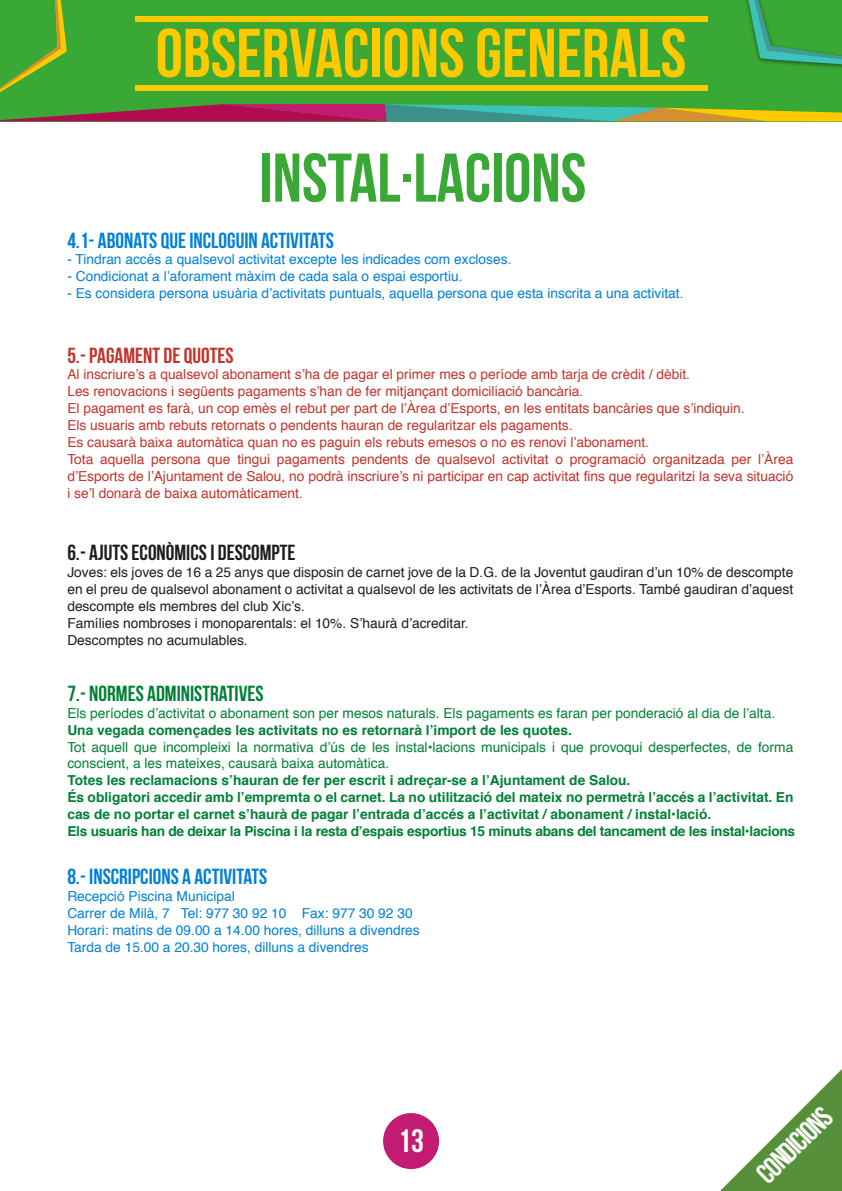
<style>
.page{position:relative;width:842px;height:1191px;background:#fff}
.page>*{position:absolute;margin:0;border:0;box-sizing:border-box;transform-origin:0 0}
.t1{font:700 68.6px "Bebas Neue";color:#ffc900}
.t2{font:700 68.6px "Bebas Neue";color:#3aa835}
.t3{font:700 32.4px "Bebas Neue";color:#fff}
.t4{font:700 28.8px "Bebas Neue";color:#fff}
.t5{font:700 21.8px "Bebas Neue";color:#0080d6}
.t6{font:700 21.8px "Bebas Neue";color:#1d1d1b}
.t7{font:700 21.8px "Bebas Neue";color:#008036}
.t8{font:700 21.8px "Bebas Neue";color:#c2332a}
.t9{font:13.8px/16.8px "Helvetica";color:#c2332a}
.t10{font:700 13.8px/16.8px "Helvetica";color:#008036}
.t11{font:13.8px/16.8px "Helvetica";color:#0080d6}
.t12{font:13.8px/16.8px "Helvetica";color:#1d1d1b}
.t13{font:13.8px/16.8px "Helvetica";color:#008036}
</style>
<div class="page">
<div style="left:383px;top:1113px;width:56px;height:56px;background:#c31b72;border-radius:50%"></div>
<svg style="left:720px;top:1069px;width:122px;height:122px"></svg>
<svg style="left:0;top:0;width:842px;height:122px;background:#52a338"></svg>
<h1 class="t1" style="left:156px;top:16px;width:532px">OBSERVACIONS GENERALS</h1>
<h1 class="t2" style="left:260px;top:140px;width:328px">INSTAL·LACIONS</h1>
<h3 class="t5" style="left:67px;top:228px;width:268px">4.1- ABONATS QUE INCLOGUIN ACTIVITATS</h3>
<p class="t11" style="left:67px;top:252px;width:446px">- Tindran accés a qualsevol activitat excepte les indicades com excloses.</p>
<p class="t11" style="left:67px;top:268px;width:397px">- Condicionat a l’aforament màxim de cada sala o espai esportiu.</p>
<p class="t11" style="left:67px;top:285px;width:618px">- Es considera persona usuària d’activitats puntuals, aquella persona que esta inscrita a una activitat.</p>
<h3 class="t8" style="left:67px;top:343px;width:168px">5.- PAGAMENT DE QUOTES</h3>
<p class="t9" style="left:67px;top:366px;width:727px">Al inscriure’s a qualsevol abonament s’ha de pagar el primer mes o període amb tarja de crèdit / dèbit.<br>Les renovacions i següents pagaments s’han de fer mitjançant domiciliació bancària.<br>El pagament es farà, un cop emès el rebut per part de l’Àrea d’Esports, en les entitats bancàries que s’indiquin.<br>Els usuaris amb rebuts retornats o pendents hauran de regularitzar els pagaments.<br>Es causarà baixa automàtica quan no es paguin els rebuts emesos o no es renovi l’abonament.<br>Tota aquella persona que tingui pagaments pendents de qualsevol activitat o programació organitzada per l’Àrea d’Esports de l’Ajuntament de Salou, no podrà inscriure’s ni participar en cap activitat fins que regularitzi la seva situació i se’l donarà de baixa automàticament.</p>
<h3 class="t6" style="left:67px;top:540px;width:230px">6.- AJUTS ECONÒMICS I DESCOMPTE</h3>
<p class="t12" style="left:67px;top:564px;width:727px">Joves: els joves de 16 a 25 anys que disposin de carnet jove de la D.G. de la Joventut gaudiran d’un 10% de descompte en el preu de qualsevol abonament o activitat a qualsevol de les activitats de l’Àrea d’Esports. També gaudiran d’aquest descompte els membres del club Xic’s.<br>Famílies nombroses i monoparentals: el 10%. S’haurà d’acreditar.<br>Descomptes no acumulables.</p>
<h3 class="t7" style="left:67px;top:681px;width:198px">7.- NORMES ADMINISTRATIVES</h3>
<p class="t13" style="left:67px;top:705px;width:709px">Els períodes d’activitat o abonament son per mesos naturals. Els pagaments es faran per ponderació al dia de l’alta.</p>
<p class="t10" style="left:67px;top:721px;width:506px">Una vegada començades les activitats no es retornarà l’import de les quotes.</p>
<p class="t13" style="left:67px;top:738px;width:727px">Tot aquell que incompleixi la normativa d’ús de les instal•lacions municipals i que provoqui desperfectes, de forma conscient, a les mateixes, causarà baixa automàtica.</p>
<p class="t10" style="left:67px;top:772px;width:729px">Totes les reclamacions s’hauran de fer per escrit i adreçar-se a l’Ajuntament de Salou.<br>És obligatori accedir amb l’empremta o el carnet. La no utilització del mateix no permetrà l’accés a l’activitat. En cas de no portar el carnet s’haurà de pagar l’entrada d’accés a l’activitat / abonament / instal•lació.<br>Els usuaris han de deixar la Piscina i la resta d’espais esportius 15 minuts abans del tancament de les instal•lacions</p>
<h3 class="t5" style="left:67px;top:864px;width:201px">8.- INSCRIPCIONS A ACTIVITATS</h3>
<p class="t11" style="left:67px;top:888px;width:354px">Recepció Piscina Municipal<br>Carrer de Milà, 7 Tel: 977 30 92 10 Fax: 977 30 92 30<br>Horari: matins de 09.00 a 14.00 hores, dilluns a divendres Tarda de 15.00 a 20.30 hores, dilluns a divendres</p>
<h2 class="t3" style="left:398px;top:1122px;width:27px">13</h2>
<h3 class="t4" style="left:750px;top:1166px;width:94px;rotate:-45deg">CONDICIONS</h3>
</div>
